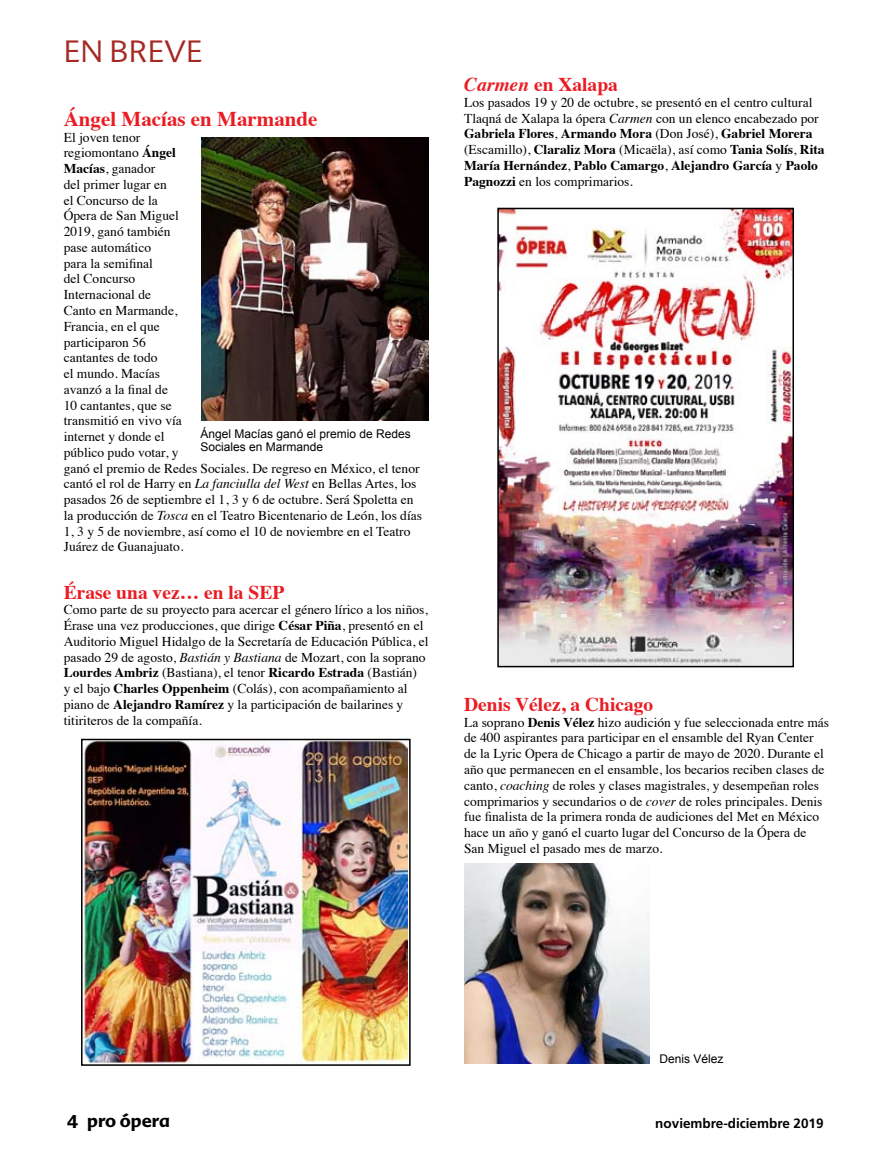
<style>
.page{position:relative;width:893px;height:1170px;background:#fff}
.page>*{position:absolute;margin:0;border:0;box-sizing:border-box;transform-origin:0 0}
.t1{font:300 30px "Advert";color:#a62822}
.t2{font:700 21px "Times";color:#e91c23}
.t3{font:700 19.5px "Times";color:#e91c23}
.t4{font:700 18px "Advert";color:#000}
.t5{font:13.5px/15.8px "Times";color:#000}
.t6{font:700 13.5px "Frutiger";color:#000}
.t7{font:12px/13.5px "Arial";color:#000}
.s1{font-weight:700}
.s2{font-style:italic}
</style>
<div class="page">
<img style="left:201px;top:138px;width:227px;height:282px">
<img style="left:84px;top:741px;width:324px;height:321px">
<div style="left:81px;top:738px;width:330px;height:327px;border:2px solid #000"></div>
<img style="left:500px;top:211px;width:291px;height:453px">
<div style="left:497px;top:208px;width:297px;height:459px;border:2px solid #000"></div>
<img style="left:464px;top:863px;width:185px;height:200px">
<h1 class="t1" style="left:64px;top:33px;width:140px">EN BREVE</h1>
<h2 class="t2" style="left:64px;top:99px;width:255px">Ángel Macías en Marmande</h2>
<p class="t5" style="left:64px;top:128px;width:360px">El joven tenor<br>regiomontano <span class="s1">Ángel<br>Macías</span>, ganador<br>del primer lugar en<br>el Concurso de la<br>Ópera de San Miguel<br>2019, ganó también<br>pase automático<br>para la semifinal<br>del Concurso<br>Internacional de<br>Canto en Marmande,<br>Francia, en el que<br>participaron 56<br>cantantes de todo<br>el mundo. Macías<br>avanzó a la final de<br>10 cantantes, que se<br>transmitió en vivo vía<br>internet y donde el<br>público pudo votar, y<br>ganó el premio de Redes Sociales. De regreso en México, el tenor cantó el rol de Harry en <span class="s2">La fanciulla del West</span> en Bellas Artes, los pasados 26 de septiembre el 1, 3 y 6 de octubre. Será Spoletta en la producción de <span class="s2">Tosca</span> en el Teatro Bicentenario de León, los días<br>1, 3 y 5 de noviembre, así como el 10 de noviembre en el Teatro<br>Juárez de Guanajuato.</p>
<h3 class="t3" style="left:64px;top:573px;width:222px">Érase una vez… en la SEP</h3>
<p class="t5" style="left:64px;top:600px;width:366px">Como parte de su proyecto para acercar el género lírico a los niños, Érase una vez producciones, que dirige <span class="s1">César Piña</span>, presentó en el Auditorio Miguel Hidalgo de la Secretaría de Educación Pública, el pasado 29 de agosto, <span class="s2">Bastián y Bastiana</span> de Mozart, con la soprano <span class="s1">Lourdes Ambriz</span> (Bastiana), el tenor <span class="s1">Ricardo Estrada</span> (Bastián)<br>y el bajo <span class="s1">Charles Oppenheim</span> (Colás), con acompañamiento al piano de <span class="s1">Alejandro Ramírez</span> y la participación de bailarines y titiriteros de la compañía.</p>
<p class="t7" style="left:201px;top:427px;width:212px">Ángel Macías ganó el premio de Redes<br>Sociales en Marmande</p>
<h3 class="t3" style="left:464px;top:66px;width:155px"><span class="s2">Carmen</span> en Xalapa</h3>
<p class="t5" style="left:464px;top:93px;width:362px">Los pasados 19 y 20 de octubre, se presentó en el centro cultural Tlaqná de Xalapa la ópera <span class="s2">Carmen</span> con un elenco encabezado por <span class="s1">Gabriela Flores</span>, <span class="s1">Armando Mora</span> (Don José), <span class="s1">Gabriel Morera </span>(Escamillo), <span class="s1">Claraliz Mora</span> (Micaëla), así como <span class="s1">Tania Solís</span>, <span class="s1">Rita María Hernández</span>, <span class="s1">Pablo Camargo</span>, <span class="s1">Alejandro García</span> y <span class="s1">Paolo Pagnozzi</span> en los comprimarios.</p>
<h3 class="t3" style="left:464px;top:685px;width:191px">Denis Vélez, a Chicago</h3>
<p class="t5" style="left:464px;top:713px;width:367px">La soprano <span class="s1">Denis Vélez</span> hizo audición y fue seleccionada entre más de 400 aspirantes para participar en el ensamble del Ryan Center de la Lyric Opera de Chicago a partir de mayo de 2020. Durante el año que permanecen en el ensamble, los becarios reciben clases de canto, <span class="s2">coaching</span> de roles y clases magistrales, y desempeñan roles comprimarios y secundarios o de <span class="s2">cover</span> de roles principales. Denis fue finalista de la primera ronda de audiciones del Met en México hace un año y ganó el cuarto lugar del Concurso de la Ópera de San Miguel el pasado mes de marzo.</p>
<p class="t7" style="left:660px;top:1051px;width:66px">Denis Vélez</p>
<h3 class="t4" style="left:87px;top:1109px;width:84px">pro ópera</h3>
<p class="t6" style="left:655px;top:1115px;width:170px">noviembre-diciembre 2019</p>
</div>
